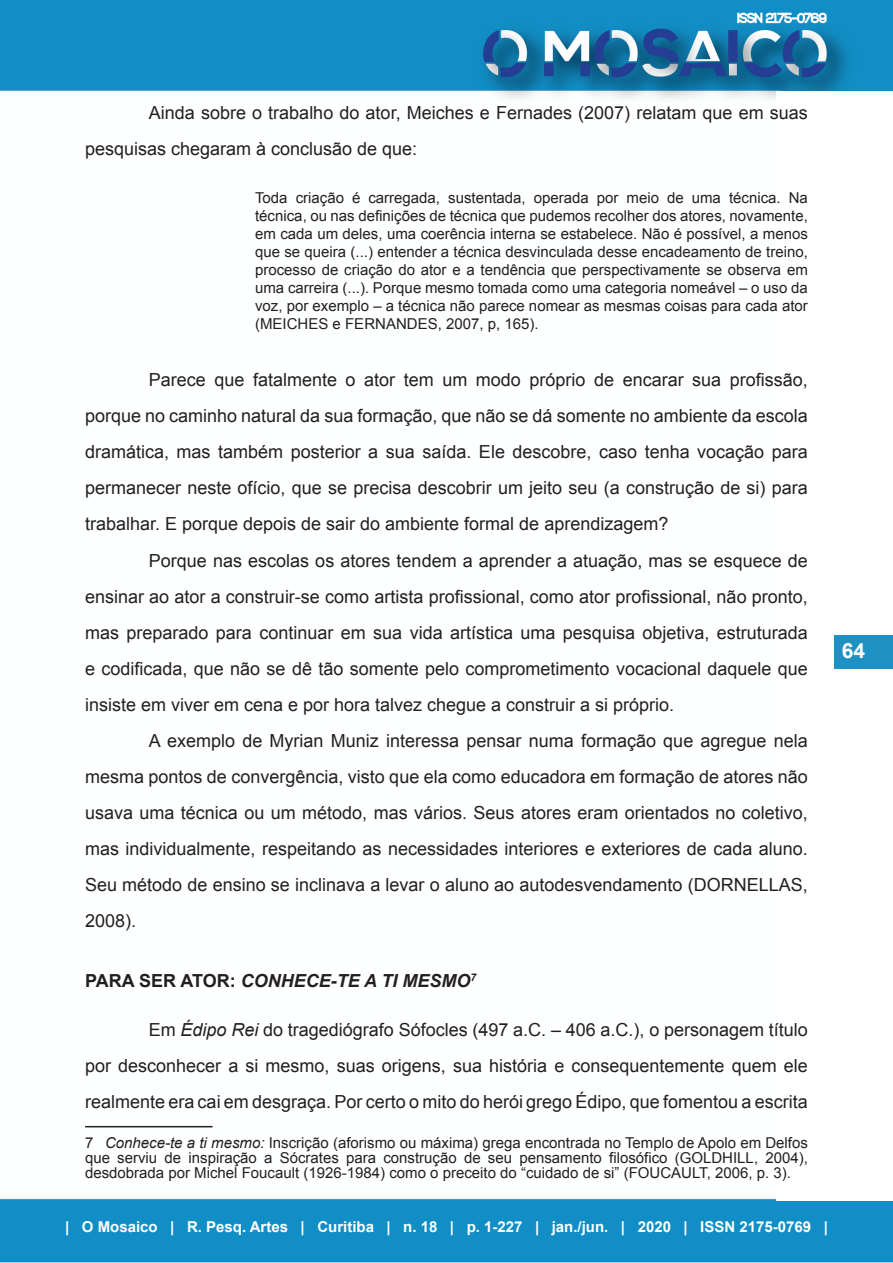
<style>
.page{position:relative;width:893px;height:1263px;background:#fff}
.page>*{position:absolute;margin:0;border:0;box-sizing:border-box;transform-origin:0 0}
.t1{font:700 21px "Arial";color:#fff}
.Corpo{font:18px/36px "Arial";color:#231f20;text-align:justify}
.Título_2{font:italic 700 18px "Arial";color:#231f20}
.citação{font:15px/18px "Arial";color:#231f20;text-align:justify}
.nota_rodape{font:15px/15px "Arial";color:#231f20;text-align:justify}
.t2{font:700 15px "Arial";color:#fff}
.s1{font-style:normal}
.s2{font-style:italic}
</style>
<div class="page">
<img style="left:0;top:0;width:893px;height:1263px">
<div style="left:777px;top:92px;width:116px;height:1109px;background:#fff"></div>
<div style="left:834px;top:635px;width:59px;height:33px;background:#1e91c3"></div>
<hr style="left:85px;top:1126px;width:128px;height:1px;background:#231f20">
<p class="Corpo" style="left:85px;top:95px;width:724px;text-indent:64px">Ainda sobre o trabalho do ator, Meiches e Fernades (2007) relatam que em suas pesquisas chegaram à conclusão de que:</p>
<p class="citação" style="left:255px;top:189px;width:554px">Toda criação é carregada, sustentada, operada por meio de uma técnica. Na técnica, ou nas definições de técnica que pudemos recolher dos atores, novamente, em cada um deles, uma coerência interna se estabelece. Não é possível, a menos que se queira (...) entender a técnica desvinculada desse encadeamento de treino, processo de criação do ator e a tendência que perspectivamente se observa em uma carreira (...). Porque mesmo tomada como uma categoria nomeável – o uso da voz, por exemplo – a técnica não parece nomear as mesmas coisas para cada ator (MEICHES e FERNANDES, 2007, p, 165).</p>
<p class="Corpo" style="left:85px;top:362px;width:724px;text-indent:64px">Parece que fatalmente o ator tem um modo próprio de encarar sua profissão, porque no caminho natural da sua formação, que não se dá somente no ambiente da escola dramática, mas também posterior a sua saída. Ele descobre, caso tenha vocação para permanecer neste ofício, que se precisa descobrir um jeito seu (a construção de si) para trabalhar. E porque depois de sair do ambiente formal de aprendizagem?</p>
<p class="Corpo" style="left:85px;top:542px;width:724px;text-indent:64px">Porque nas escolas os atores tendem a aprender a atuação, mas se esquece de ensinar ao ator a construir-se como artista profissional, como ator profissional, não pronto, mas preparado para continuar em sua vida artística uma pesquisa objetiva, estruturada e codificada, que não se dê tão somente pelo comprometimento vocacional daquele que insiste em viver em cena e por hora talvez chegue a construir a si próprio.</p>
<p class="Corpo" style="left:85px;top:722px;width:724px;text-indent:64px">A exemplo de Myrian Muniz interessa pensar numa formação que agregue nela mesma pontos de convergência, visto que ela como educadora em formação de atores não usava uma técnica ou um método, mas vários. Seus atores eram orientados no coletivo, mas individualmente, respeitando as necessidades interiores e exteriores de cada aluno.<br>Seu método de ensino se inclinava a levar o aluno ao autodesvendamento (DORNELLAS, 2008).</p>
<p class="t1" style="left:842px;top:636px;width:25px">64</p>
<p class="Título_2" style="left:85px;top:969px;width:393px"><span class="s1">PARA SER ATOR:</span> CONHECE-TE A TI MESMO<sup>7</sup></p>
<p class="Corpo" style="left:85px;top:1012px;width:724px;text-indent:64px">Em <span class="s2">Édipo Rei</span> do tragediógrafo Sófocles (497 a.C. – 406 a.C.), o personagem título por desconhecer a si mesmo, suas origens, sua história e consequentemente quem ele realmente era cai em desgraça. Por certo o mito do herói grego Édipo, que fomentou a escrita</p>
<p class="nota_rodape" style="left:85px;top:1135px;width:724px">7 <span class="s2">Conhece-te a ti mesmo:</span> Inscrição (aforismo ou máxima) grega encontrada no Templo de Apolo em Delfos que serviu de inspiração a Sócrates para construção de seu pensamento filosófico (GOLDHILL, 2004), desdobrada por Michel Foucault (1926-1984) como o preceito do “cuidado de si” (FOUCAULT, 2006, p. 3).</p>
<p class="t2" style="left:65px;top:1217px;width:764px">| O Mosaico | R. Pesq. Artes | Curitiba | n. 18 | p. 1-227 | jan./jun. | 2020 | ISSN 2175-0769 |</p>
</div>
